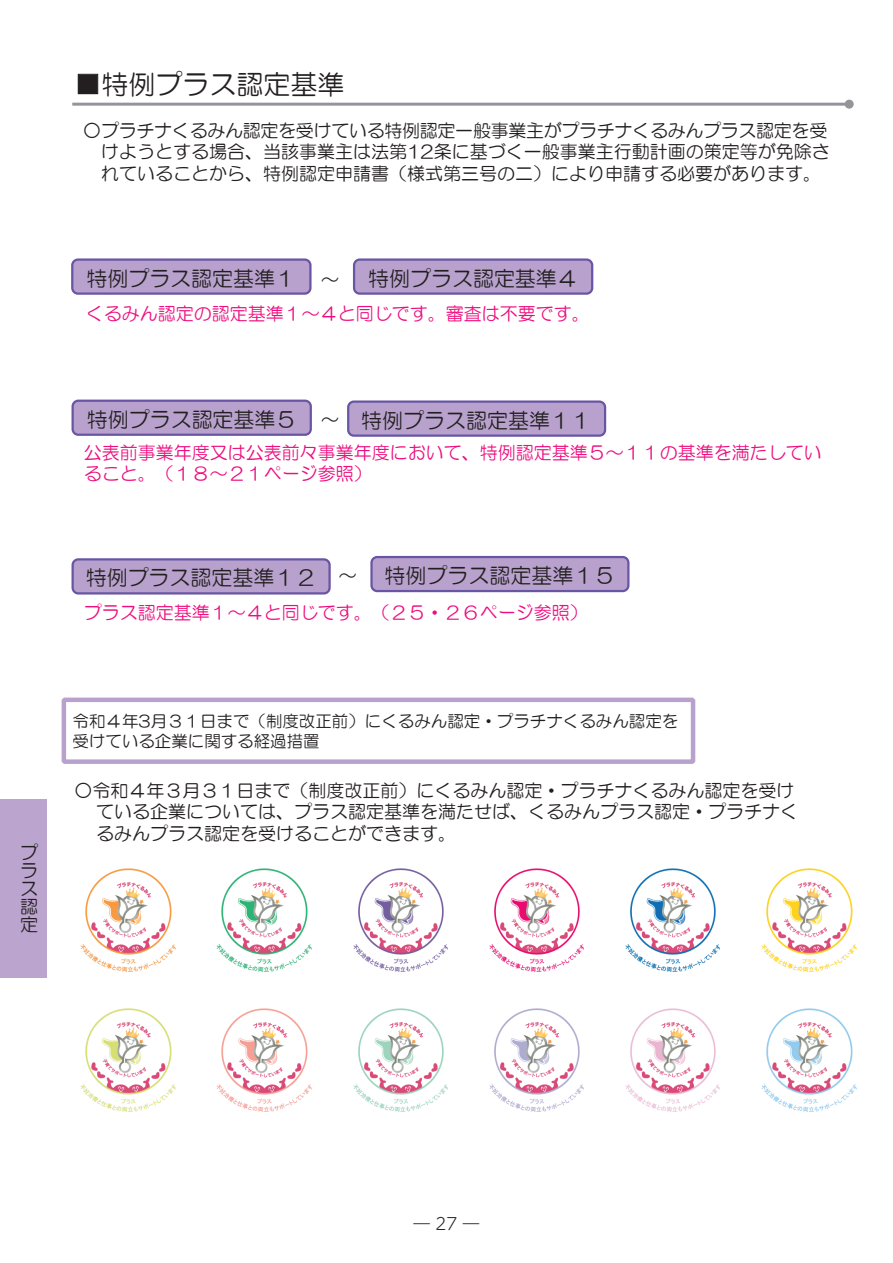
<style>
.page{position:relative;width:893px;height:1263px;background:#fff}
.page>*{position:absolute;margin:0;border:0;box-sizing:border-box;transform-origin:0 0}
.t1{font:27px "HG Maru Gothic MPRO";color:#231f20}
.t2{font:21px "HG Maru Gothic MPRO";color:#231f20}
.t3{font:18px/21.6px "HG Maru Gothic MPRO";color:#231f20}
.t4{font:18px/21.6px "HG Maru Gothic MPRO";color:#ed0e80}
.t5{font:16.5px/19.8px "HG Maru Gothic MPRO";color:#231f20}
.t6{font:300 16.5px "UD Shin M Go Pr 6 N";color:#231f20}
.s1{font-size:18px}
</style>
<div class="page">
<hr style="left:72px;top:103px;width:777px;height:3px;background:#939598">
<div style="left:845px;top:100px;width:9px;height:9px;background:#939598;border-radius:50%"></div>
<div style="left:71px;top:258px;width:241px;height:37px;background:#b8a2cd;border:2px solid #6855a3;border-radius:6px"></div>
<div style="left:353px;top:258px;width:240px;height:37px;background:#b8a2cd;border:2px solid #6855a3;border-radius:6px"></div>
<div style="left:72px;top:400px;width:240px;height:36px;background:#b8a2cd;border:2px solid #6855a3;border-radius:6px"></div>
<div style="left:347px;top:400px;width:259px;height:37px;background:#b8a2cd;border:2px solid #6855a3;border-radius:6px"></div>
<div style="left:72px;top:558px;width:259px;height:36px;background:#b8a2cd;border:2px solid #6855a3;border-radius:6px"></div>
<div style="left:370px;top:556px;width:259px;height:36px;background:#b8a2cd;border:2px solid #6855a3;border-radius:6px"></div>
<div style="left:62px;top:698px;width:633px;height:66px;border:4px solid #b8a2cd"></div>
<img style="left:80px;top:868px;width:96px;height:104px">
<img style="left:216px;top:868px;width:96px;height:104px">
<img style="left:353px;top:868px;width:95px;height:104px">
<img style="left:80px;top:1008px;width:96px;height:104px">
<img style="left:216px;top:1008px;width:96px;height:104px">
<img style="left:353px;top:1008px;width:95px;height:104px">
<img style="left:489px;top:1008px;width:95px;height:104px">
<img style="left:625px;top:1008px;width:95px;height:104px">
<img style="left:761px;top:1008px;width:96px;height:104px">
<img style="left:489px;top:868px;width:95px;height:104px">
<img style="left:625px;top:868px;width:95px;height:104px">
<img style="left:761px;top:868px;width:96px;height:104px">
<div style="left:0;top:799px;width:47px;height:179px;background:#bba5cf"></div>
<h1 class="t1" style="left:75px;top:71px;width:272px">■特例プラス認定基準</h1>
<p class="t3" style="left:101px;top:119px;width:730px;text-indent:-18px">○プラチナくるみん認定を受けている特例認定一般事業主がプラチナくるみんプラス認定を受けようとする場合、当該事業主は法第12条に基づく一般事業主行動計画の策定等が免除されていることから、特例認定申請書（様式第三号の二）により申請する必要があります。</p>
<p class="t2" style="left:86px;top:268px;width:254px">特例プラス認定基準１ <span class="s1">～</span></p>
<p class="t2" style="left:368px;top:268px;width:211px">特例プラス認定基準４</p>
<p class="t4" style="left:86px;top:302px;width:505px">くるみん認定の認定基準１～４と同じです。審査は不要です。</p>
<p class="t2" style="left:87px;top:410px;width:507px">特例プラス認定基準５ <span class="s1">～</span> 特例プラス認定基準１１</p>
<p class="t4" style="left:84px;top:441px;width:739px">公表前事業年度又は公表前々事業年度において、特例認定基準５～１１の基準を満たしていること。（１８～２１ページ参照）</p>
<p class="t2" style="left:86px;top:567px;width:272px">特例プラス認定基準１２ <sup>～</sup></p>
<p class="t2" style="left:385px;top:565px;width:232px">特例プラス認定基準１５</p>
<p class="t4" style="left:84px;top:602px;width:505px">プラス認定基準１～４と同じです。（２５・２６ページ参照）</p>
<p class="t3" style="left:20px;top:844px;width:19px;line-height:18px;text-align:justify">プラス認定</p>
<p class="t5" style="left:73px;top:711px;width:607px">令和４年3月３１日まで（制度改正前）にくるみん認定・プラチナくるみん認定を受けている企業に関する経過措置</p>
<p class="t3" style="left:96px;top:779px;width:703px;text-indent:-21px">○令和４年３月３１日まで（制度改正前）にくるみん認定・プラチナくるみん認定を受けている企業については、プラス認定基準を満たせば、くるみんプラス認定・プラチナくるみんプラス認定を受けることができます。</p>
<p class="t6" style="left:414px;top:1210px;width:67px">―27―</p>
</div>
